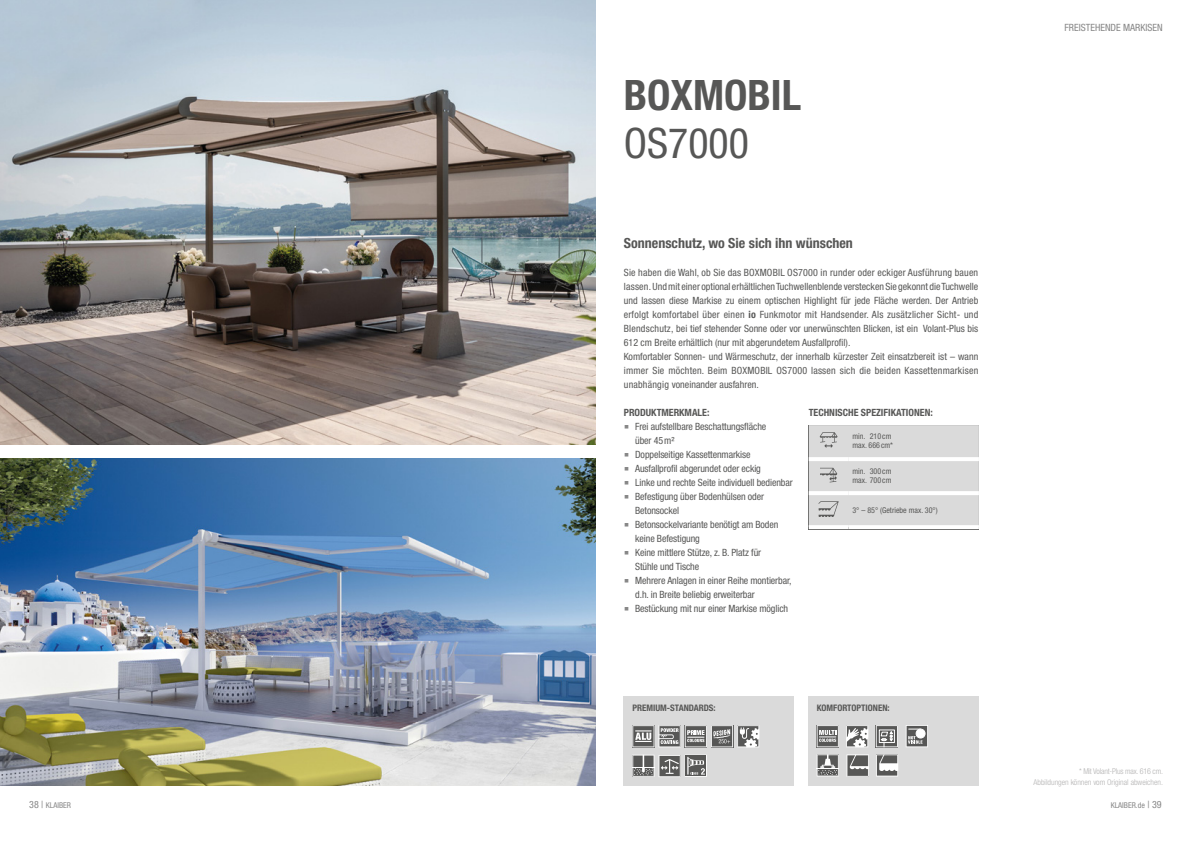
<style>
.page{position:relative;width:1191px;height:842px;background:#fff}
.page>*{position:absolute;margin:0;border:0;box-sizing:border-box;transform-origin:0 0}
.t1{font:700 condensed 42px "Helvetica Neue LT Std";color:#575756}
.t2{font:condensed 42px "Helvetica Neue LT Std";color:#575756}
.t3{font:700 condensed 14px "Helvetica Neue LT Std";color:#575756}
.t4{font:condensed 10px/14px "Helvetica Neue LT Std";color:#575756}
.t5{font:700 condensed 10px "Helvetica Neue LT Std";color:#575756}
.t6{font:condensed 10px "Helvetica Neue LT Std";color:#878787}
.t7{font:700 condensed 9px "Helvetica Neue LT Std";color:#575756}
.t8{font:condensed 8px/9px "Helvetica Neue LT Std";color:#575756}
.t9{font:300 condensed 8px "Helvetica Neue LT Std";color:#b3b2b2}
.t10{font:300 condensed 8px "Helvetica Neue LT Std";letter-spacing:-.02em;color:#b3b2b2}
.t11{font:condensed 8px "Helvetica Neue LT Std";color:#878787}
.s1{font-weight:700}
.s2{font-family:"Verdana";font-stretch:normal;font-size:16px;color:#878787}
.s3{font-size:10px}
</style>
<div class="page">
<div style="left:624px;top:696px;width:170px;height:89px;background:#dadada"></div>
<div style="left:808px;top:696px;width:170px;height:89px;background:#dadada"></div>
<img style="left:0;top:0;width:595px;height:444px">
<img style="left:0;top:458px;width:595px;height:327px">
<svg style="left:89px;top:557px;width:45px;height:35px"></svg>
<svg style="left:632px;top:725px;width:127px;height:22px"></svg>
<svg style="left:875px;top:725px;width:23px;height:22px"></svg>
<svg style="left:816px;top:725px;width:22px;height:22px"></svg>
<svg style="left:846px;top:726px;width:22px;height:21px"></svg>
<svg style="left:816px;top:754px;width:22px;height:22px"></svg>
<svg style="left:846px;top:754px;width:23px;height:23px"></svg>
<svg style="left:876px;top:754px;width:22px;height:22px"></svg>
<svg style="left:906px;top:725px;width:22px;height:22px"></svg>
<svg style="left:632px;top:755px;width:75px;height:22px"></svg>
<svg style="left:808px;top:425px;width:171px;height:102px"></svg>
<h1 class="t1" style="left:624px;top:70px;width:179px">BOXMOBIL</h1>
<h1 class="t2" style="left:624px;top:119px;width:126px">OS7000</h1>
<h2 class="t3" style="left:624px;top:235px;width:231px">Sonnenschutz, wo Sie sich ihn wünschen</h2>
<p class="t4" style="left:624px;top:265px;width:356px">Sie haben die Wahl, ob Sie das BOXMOBIL OS7000 in runder oder eckiger Ausführung bauen lassen. Und mit einer optional erhältlichen Tuchwellenblende verstecken Sie gekonnt die Tuchwelle und lassen diese Markise zu einem optischen Highlight für jede Fläche werden. Der Antrieb erfolgt komfortabel über einen <span class="s1">io</span> Funkmotor mit Handsender. Als zusätzlicher Sicht- und Blendschutz, bei tief stehender Sonne oder vor unerwünschten Blicken, ist ein Volant-Plus bis 612 cm Breite erhältlich (nur mit abgerundetem Ausfallprofil).<br>Komfortabler Sonnen- und Wärmeschutz, der innerhalb kürzester Zeit einsatzbereit ist – wann immer Sie möchten. Beim BOXMOBIL OS7000 lassen sich die beiden Kassettenmarkisen unabhängig voneinander ausfahren.</p>
<p class="t5" style="left:624px;top:406px;width:87px">PRODUKTMERKMALE:</p>
<p class="t4" style="left:635px;top:419px;width:133px;text-indent:-11px"><span class="s2">▪</span> Frei aufstellbare Beschattungsfläche über 45m²</p>
<p class="t4" style="left:624px;top:447px;width:128px"><span class="s2">▪</span> Doppelseitige Kassettenmarkise</p>
<p class="t4" style="left:624px;top:461px;width:139px"><span class="s2">▪</span> Ausfallprofil abgerundet oder eckig</p>
<p class="t4" style="left:624px;top:475px;width:170px"><span class="s2">▪</span> Linke und rechte Seite individuell bedienbar</p>
<p class="t4" style="left:635px;top:489px;width:130px;text-indent:-11px"><span class="s2">▪</span> Befestigung über Bodenhülsen oder<br>Betonsockel</p>
<p class="t4" style="left:635px;top:517px;width:145px;text-indent:-11px"><span class="s2">▪</span> Betonsockelvariante benötigt am Boden keine Befestigung</p>
<p class="t4" style="left:635px;top:545px;width:127px;text-indent:-11px"><span class="s2">▪</span> Keine mittlere Stütze, z. B. Platz für<br>Stühle und Tische</p>
<p class="t4" style="left:635px;top:573px;width:158px;text-indent:-11px"><span class="s2">▪</span> Mehrere Anlagen in einer Reihe montierbar, d.h. in Breite beliebig erweiterbar</p>
<p class="t4" style="left:624px;top:601px;width:166px"><span class="s2">▪</span> Bestückung mit nur einer Markise möglich</p>
<p class="t5" style="left:808px;top:406px;width:125px">TECHNISCHE SPEZIFIKATIONEN:</p>
<p class="t8" style="left:852px;top:432px;width:42px">min. 210 cm max. 666 cm*</p>
<p class="t8" style="left:852px;top:467px;width:40px">min. 300 cm max. 700 cm</p>
<p class="t8" style="left:852px;top:506px;width:87px">3° – 85° (Getriebe max. 30°)</p>
<p class="t7" style="left:632px;top:702px;width:85px">PREMIUM-STANDARDS:</p>
<p class="t7" style="left:816px;top:702px;width:74px">KOMFORTOPTIONEN:</p>
<p class="t6" style="left:1064px;top:22px;width:100px">FREISTEHENDE MARKISEN</p>
<p class="t10" style="left:1079px;top:766px;width:85px">* Mit Volant-Plus max. 616 cm.</p>
<p class="t9" style="left:1033px;top:778px;width:131px">Abbildungen können vom Original abweichen.</p>
<p class="t11" style="left:29px;top:801px;width:43px"><span class="s3">38 |</span> KLAIBER</p>
<p class="t11" style="left:1110px;top:801px;width:52px">KLAIBER.de <span class="s3">| 39</span></p>
</div>
